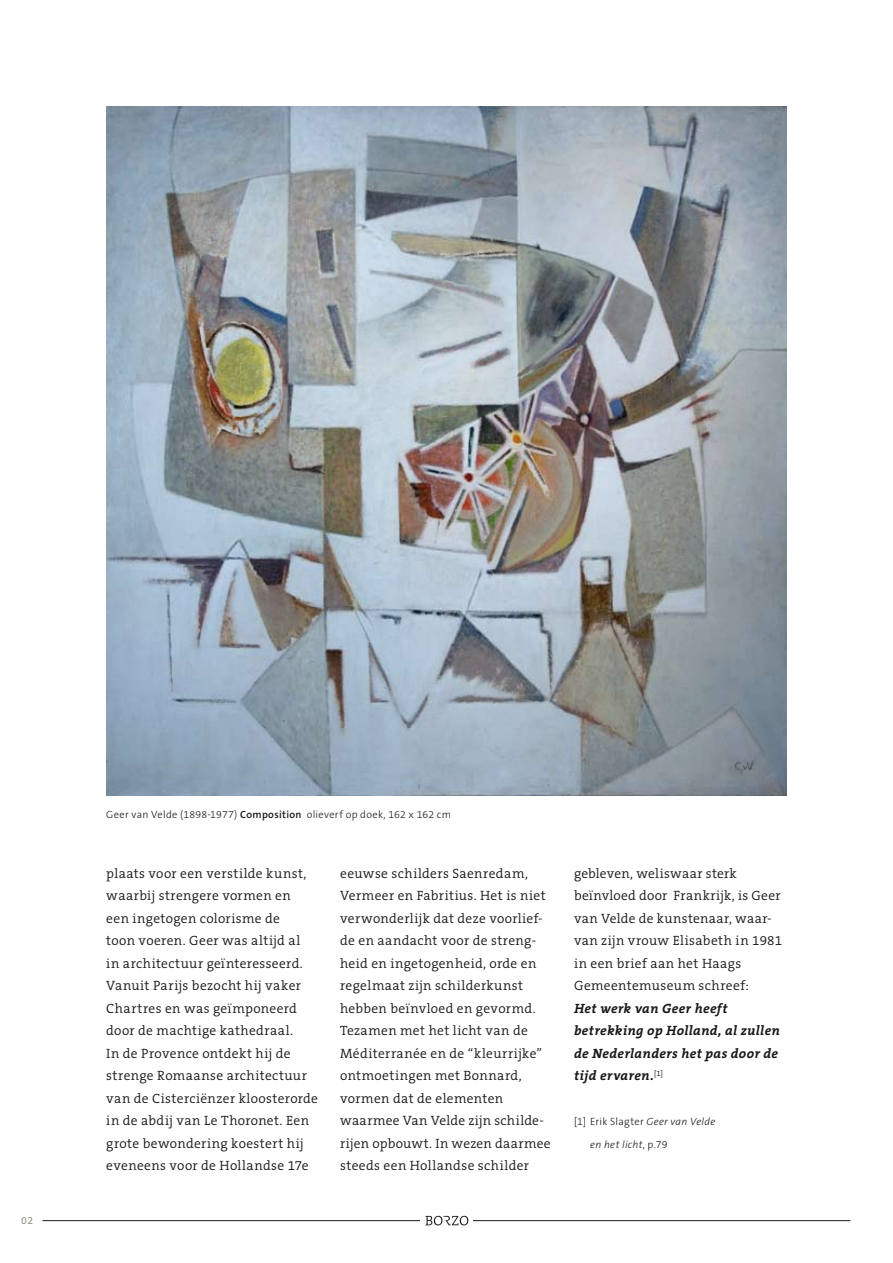
<style>
.page{position:relative;width:893px;height:1263px;background:#fff}
.page>*{position:absolute;margin:0;border:0;box-sizing:border-box;transform-origin:0 0}
.t1{font:300 13.5px/22.5px "The Serif B4";letter-spacing:.025em;color:#1a171b}
.t2{font:italic 700 13.5px/22.5px "The Serif B7";letter-spacing:.02em;color:#1a171b}
.t3{font:300 10.5px "The Sans B3";letter-spacing:.025em;color:#1a171b}
.t4{font:italic 300 10.5px/22.5px "The Sans B3";letter-spacing:.025em;color:#1a171b}
.t5{font:10.5px "The Sans B5 Plain";color:#929181}
.s1{font-family:"The Sans B6";font-weight:600}
.s2{font-style:normal}
</style>
<div class="page">
<hr style="left:43px;top:1220px;width:807px;height:1px;background:#1a171b">
<svg style="left:420px;top:1215px;width:52px;height:11px"></svg>
<svg style="left:425px;top:1216px;width:43px;height:9px"></svg>
<img style="left:106px;top:106px;width:681px;height:689px">
<p class="t5" style="left:21px;top:1214px;width:13px">02</p>
<p class="t3" style="left:106px;top:809px;width:346px">Geer van Velde (1898-1977) <span class="s1">Composition</span> olieverf op doek, 162 x 162 cm</p>
<p class="t1" style="left:106px;top:862px;width:213px">plaats voor een verstilde kunst, waarbij strengere vormen en<br>een ingetogen colorisme de<br>toon voeren. Geer was altijd al<br>in architectuur geïnteresseerd.<br>Vanuit Parijs bezocht hij vaker<br>Chartres en was geïmponeerd door de machtige kathedraal.<br>In de Provence ontdekt hij de strenge Romaanse architectuur van de Cisterciënzer kloosterorde in de abdij van Le Thoronet. Een grote bewondering koestert hij eveneens voor de Hollandse 17e</p>
<p class="t1" style="left:340px;top:862px;width:212px">eeuwse schilders Saenredam,<br>Vermeer en Fabritius. Het is niet verwonderlijk dat deze voorlief&shy;de en aandacht voor de streng&shy;heid en ingetogenheid, orde en regelmaat zijn schilderkunst hebben beïnvloed en gevormd.<br>Tezamen met het licht van de<br>Méditerranée en de “kleurrijke” ontmoetingen met Bonnard, vormen dat de elementen waarmee Van Velde zijn schilde&shy;rijen opbouwt. In wezen daarmee steeds een Hollandse schilder</p>
<p class="t1" style="left:574px;top:862px;width:210px">gebleven, weliswaar sterk beïnvloed door Frankrijk, is Geer van Velde de kunstenaar, waar&shy;van zijn vrouw Elisabeth in 1981 in een brief aan het Haags<br>Gemeentemuseum schreef:</p>
<p class="t2" style="left:574px;top:997px;width:207px">Het werk van Geer heeft betrekking op Holland, al zullen de Nederlanders het pas door de tijd ervaren.<sup>[1]</sup></p>
<p class="t4" style="left:590px;top:1111px;width:127px;text-indent:-16px"><span class="s2">[1] Erik Slagter</span> Geer van Velde en het licht<span class="s2">, p.79</span></p>
</div>
